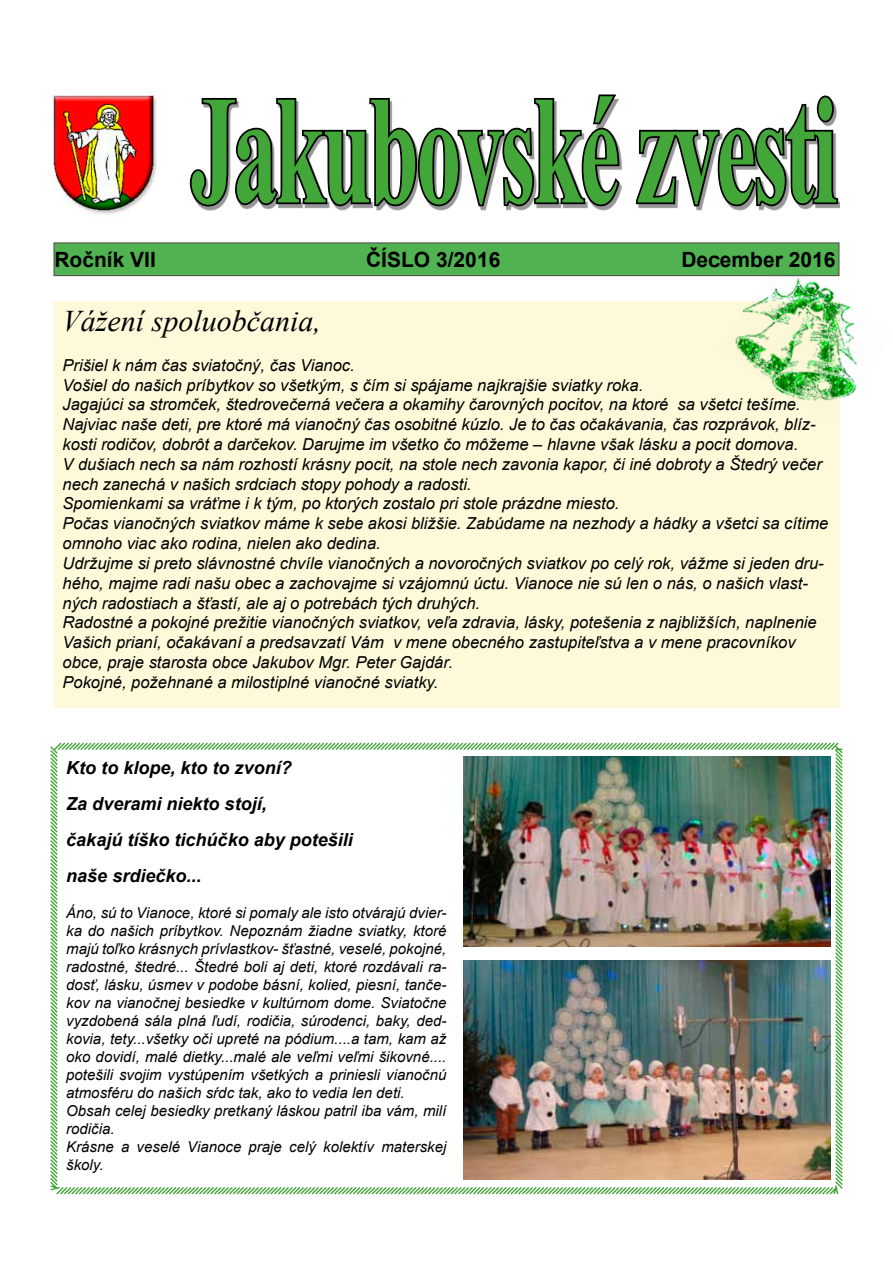
<style>
.page{position:relative;width:893px;height:1263px;background:#fff}
.page>*{position:absolute;margin:0;border:0;box-sizing:border-box;transform-origin:0 0}
.t1{font:700 155.1px "Times New Roman";letter-spacing:-.03em;color:#42a639;scale:.58 1}
.t2{font:italic 30px "Times New Roman";color:#000}
.t3{font:700 21px "Arial";color:#000}
.t4{font:italic 700 18px/36px "Arial";color:#000}
.t5{font:italic 16.5px/19.8px "Arial";color:#000}
.t6{font:italic 15px/18px "Arial";color:#000}
</style>
<div class="page">
<svg style="left:189px;top:94px;width:433px;height:115px"></svg>
<svg style="left:636px;top:95px;width:204px;height:114px"></svg>
<div style="left:54px;top:243px;width:785px;height:33px;background:#50b251"></div>
<div style="left:54px;top:242px;width:785px;height:34px;border:1px solid #4e4a46"></div>
<img style="left:52px;top:88px;width:105px;height:127px">
<div style="left:54px;top:302px;width:786px;height:406px;background:#fef9d9"></div>
<svg style="left:50px;top:742px;width:793px;height:453px"></svg>
<img style="left:463px;top:960px;width:367px;height:219px">
<img style="left:463px;top:757px;width:367px;height:189px">
<img style="left:717px;top:256px;width:140px;height:145px">
<h1 class="t1" style="left:191px;top:39px;width:1116px">Jakubovské zvesti</h1>
<p class="t3" style="left:54px;top:245px;width:103px">Ročník VII</p>
<p class="t3" style="left:366px;top:245px;width:136px">ČÍSLO 3/2016</p>
<p class="t3" style="left:681px;top:245px;width:156px">December 2016</p>
<h2 class="t2" style="left:63px;top:301px;width:260px">Vážení spoluobčania,</h2>
<p class="t5" style="left:63px;top:355px;width:767px">Prišiel k nám čas sviatočný, čas Vianoc.<br>Vošiel do našich príbytkov so všetkým, s čím si spájame najkrajšie sviatky roka.<br>Jagajúci sa stromček, štedrovečerná večera a okamihy čarovných pocitov, na ktoré sa všetci tešíme.<br>Najviac naše deti, pre ktoré má vianočný čas osobitné kúzlo. Je to čas očakávania, čas rozprávok, blíz&shy;kosti rodičov, dobrôt a darčekov. Darujme im všetko čo môžeme – hlavne však lásku a pocit domova.<br>V dušiach nech sa nám rozhostí krásny pocit, na stole nech zavonia kapor, či iné dobroty a Štedrý večer nech zanechá v našich srdciach stopy pohody a radosti.<br>Spomienkami sa vráťme i k tým, po ktorých zostalo pri stole prázdne miesto.<br>Počas vianočných sviatkov máme k sebe akosi bližšie. Zabúdame na nezhody a hádky a všetci sa cítime omnoho viac ako rodina, nielen ako dedina.<br>Udržujme si preto slávnostné chvíle vianočných a novoročných sviatkov po celý rok, vážme si jeden dru&shy;hého, majme radi našu obec a zachovajme si vzájomnú úctu. Vianoce nie sú len o nás, o našich vlast&shy;ných radostiach a šťastí, ale aj o potrebách tých druhých.<br>Radostné a pokojné prežitie vianočných sviatkov, veľa zdravia, lásky, potešenia z najbližších, naplnenie Vašich prianí, očakávaní a predsavzatí Vám v mene obecného zastupiteľstva a v mene pracovníkov obce, praje starosta obce Jakubov Mgr. Peter Gajdár.<br>Pokojné, požehnané a milostiplné vianočné sviatky.</p>
<p class="t4" style="left:66px;top:750px;width:288px">Kto to klope, kto to zvoní?<br>Za dverami niekto stojí,<br>čakajú tíško tichúčko aby potešili naše srdiečko...</p>
<p class="t6" style="left:66px;top:904px;width:382px">Áno, sú to Vianoce, ktoré si pomaly ale isto otvárajú dvier&shy;ka do našich príbytkov. Nepoznám žiadne sviatky, ktoré majú toľko krásnych prívlastkov- šťastné, veselé, pokojné, radostné, štedré... Štedré boli aj deti, ktoré rozdávali ra&shy;dosť, lásku, úsmev v podobe básní, kolied, piesní, tanče&shy;kov na vianočnej besiedke v kultúrnom dome. Sviatočne vyzdobená sála plná ľudí, rodičia, súrodenci, baky, ded&shy;kovia, tety...všetky oči upreté na pódium....a tam, kam až oko dovidí, malé dietky...malé ale veľmi veľmi šikovné.... potešili svojim vystúpením všetkých a priniesli vianočnú atmosféru do našich sŕdc tak, ako to vedia len deti.<br>Obsah celej besiedky pretkaný láskou patril iba vám, milí rodičia.<br>Krásne a veselé Vianoce praje celý kolektív materskej školy.</p>
</div>
